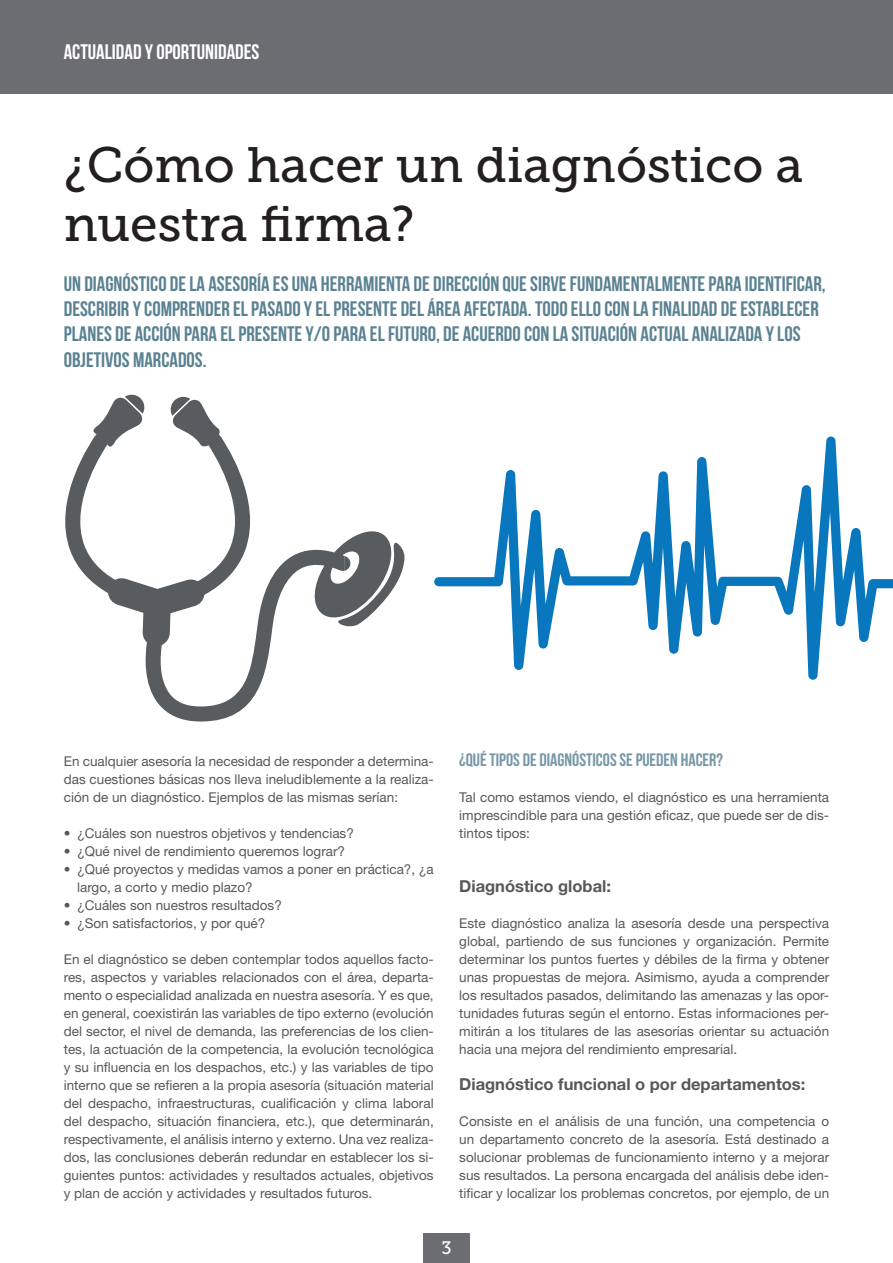
<style>
.page{position:relative;width:893px;height:1263px;background:#fff}
.page>*{position:absolute;margin:0;border:0;box-sizing:border-box;transform-origin:0 0}
.Titol-Portada{font:49.5px/59.4px "Museo Slab 500";color:#231f20}
.Apartado-Portada{font:21px/25.2px "Bebas Neue";color:#5b8292}
.Apartado-Portada-2{font:21px "Bebas Neue";color:#fff}
.Art-apartat-1{font:18px "Bebas Neue";color:#7697a7}
.t1{font:18px "Museo Slab 500";color:#fff}
.Art-apartat-2{font:700 16.5px "Helvetica Neue LT Std";color:#57585a}
.Cuerpo{font:13.5px/18px "Helvetica Neue LT Std";color:#57585a;text-align:justify}
</style>
<div class="page">
<div style="left:423px;top:1233px;width:47px;height:30px;background:#6c6d70"></div>
<svg style="left:65px;top:396px;width:324px;height:325px"></svg>
<svg style="left:125px;top:395px;width:19px;height:19px"></svg>
<svg style="left:336px;top:541px;width:69px;height:86px"></svg>
<svg style="left:434px;top:436px;width:459px;height:244px"></svg>
<div style="left:0;top:0;width:893px;height:94px;background:#6c6d70"></div>
<p class="Apartado-Portada-2" style="left:64px;top:40px;width:197px">ACTUALIDAD Y OPORTUNIDADES</p>
<p class="Titol-Portada" style="left:64px;top:135px;width:741px">¿Cómo hacer un diagnóstico a nuestra firma?</p>
<p class="Apartado-Portada" style="left:64px;top:271px;width:764px">UN DIAGNÓSTICO DE LA ASESORÍA ES UNA HERRAMIENTA DE DIRECCIÓN QUE SIRVE FUNDAMENTALMENTE PARA IDENTIFICAR, DESCRIBIR Y COMPRENDER EL PASADO Y EL PRESENTE DEL ÁREA AFECTADA. TODO ELLO CON LA FINALIDAD DE ESTABLECER PLANES DE ACCIÓN PARA EL PRESENTE Y/O PARA EL FUTURO, DE ACUERDO CON LA SITUACIÓN ACTUAL ANALIZADA Y LOS OBJETIVOS MARCADOS.</p>
<p class="Cuerpo" style="left:64px;top:752px;width:371px">En cualquier asesoría la necesidad de responder a determina&shy;das cuestiones básicas nos lleva ineludiblemente a la realiza&shy;ción de un diagnóstico. Ejemplos de las mismas serían:</p>
<p class="Cuerpo" style="left:64px;top:824px;width:292px">• ¿Cuáles son nuestros objetivos y tendencias?</p>
<p class="Cuerpo" style="left:64px;top:842px;width:283px">• ¿Qué nivel de rendimiento queremos lograr?</p>
<p class="Cuerpo" style="left:77px;top:860px;width:358px;text-indent:-14px">• ¿Qué proyectos y medidas vamos a poner en práctica?, ¿a largo, a corto y medio plazo?</p>
<p class="Cuerpo" style="left:64px;top:896px;width:220px">• ¿Cuáles son nuestros resultados?</p>
<p class="Cuerpo" style="left:64px;top:914px;width:203px">• ¿Son satisfactorios, y por qué?</p>
<p class="Cuerpo" style="left:64px;top:950px;width:371px">En el diagnóstico se deben contemplar todos aquellos facto&shy;res, aspectos y variables relacionados con el área, departa&shy;mento o especialidad analizada en nuestra asesoría. Y es que, en general, coexistirán las variables de tipo externo (evolución del sector, el nivel de demanda, las preferencias de los clien&shy;tes, la actuación de la competencia, la evolución tecnológica y su influencia en los despachos, etc.) y las variables de tipo interno que se refieren a la propia asesoría (situación material del despacho, infraestructuras, cualificación y clima laboral del despacho, situación financiera, etc.), que determinarán, respectivamente, el análisis interno y externo. Una vez realiza&shy;dos, las conclusiones deberán redundar en establecer los si&shy;guientes puntos: actividades y resultados actuales, objetivos y plan de acción y actividades y resultados futuros.</p>
<p class="Art-apartat-1" style="left:459px;top:750px;width:265px">¿QUÉ TIPOS DE DIAGNÓSTICOS SE PUEDEN HACER?</p>
<p class="Cuerpo" style="left:459px;top:788px;width:371px">Tal como estamos viendo, el diagnóstico es una herramienta imprescindible para una gestión eficaz, que puede ser de dis&shy;tintos tipos:</p>
<p class="Art-apartat-2" style="left:459px;top:876px;width:153px">Diagnóstico global:</p>
<p class="Cuerpo" style="left:459px;top:914px;width:371px">Este diagnóstico analiza la asesoría desde una perspectiva global, partiendo de sus funciones y organización. Permite determinar los puntos fuertes y débiles de la firma y obtener unas propuestas de mejora. Asimismo, ayuda a comprender los resultados pasados, delimitando las amenazas y las opor&shy;tunidades futuras según el entorno. Estas informaciones per&shy;mitirán a los titulares de las asesorías orientar su actuación hacia una mejora del rendimiento empresarial.</p>
<p class="Art-apartat-2" style="left:459px;top:1074px;width:348px">Diagnóstico funcional o por departamentos:</p>
<p class="Cuerpo" style="left:459px;top:1112px;width:371px">Consiste en el análisis de una función, una competencia o un departamento concreto de la asesoría. Está destinado a solucionar problemas de funcionamiento interno y a mejorar sus resultados. La persona encargada del análisis debe iden&shy;tificar y localizar los problemas concretos, por ejemplo, de un</p>
<h3 class="t1" style="left:441px;top:1238px;width:12px">3</h3>
</div>
